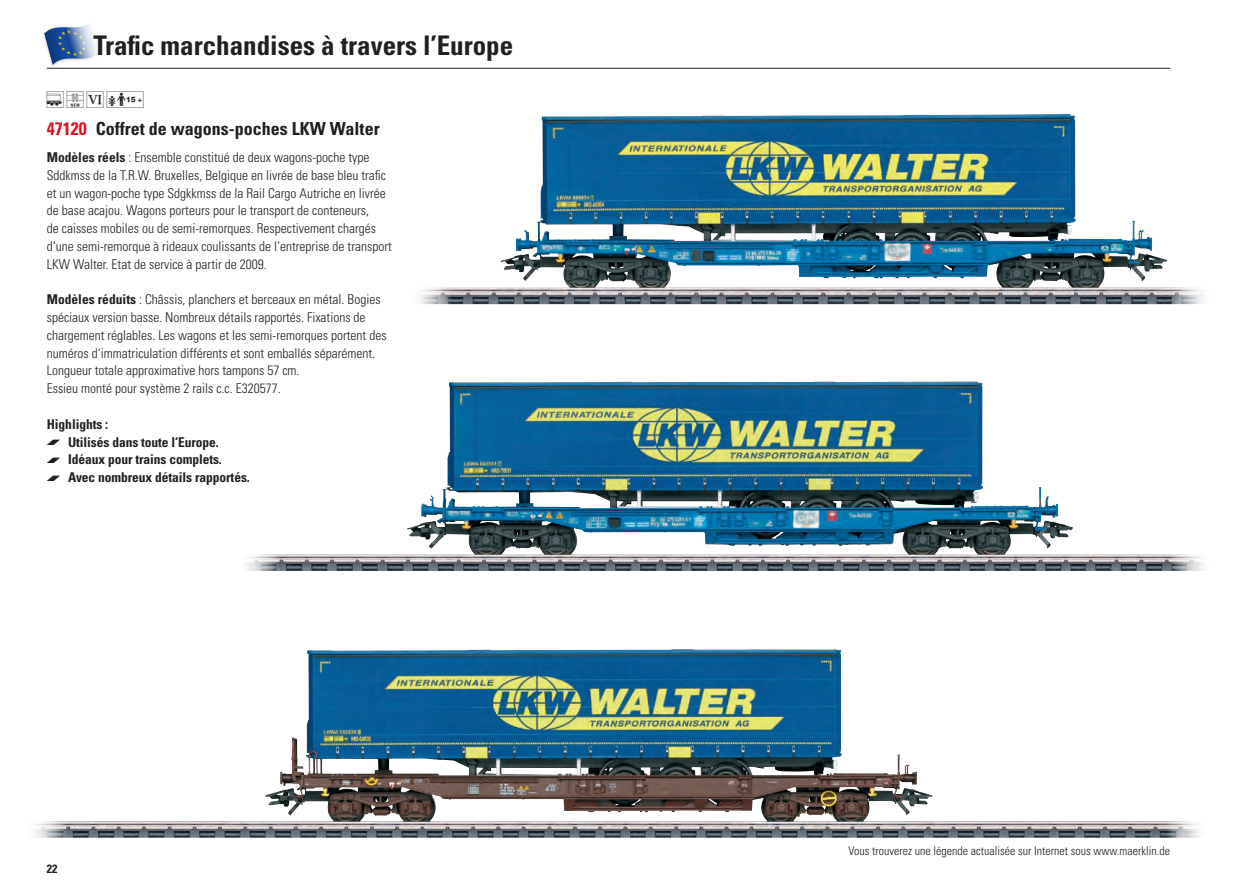
<style>
.page{position:relative;width:1234px;height:893px;background:#fff}
.page>*{position:absolute;margin:0;border:0;box-sizing:border-box;transform-origin:0 0}
.t1{font:700 condensed 27px "Univers LT Std";color:#231f20}
.t2{font:21px "Maerklin Piktos";color:#231f20}
.t3{font:700 condensed 18px "Univers LT Std";color:#231f20}
.t4{font:700 condensed 18px "Univers LT Std";color:#d7171f}
.t5{font:300 condensed 13.5px/17.9px "Univers LT Std";color:#231f20}
.t6{font:700 condensed 13.5px "Univers LT Std";letter-spacing:-.005em;color:#231f20}
.t7{font:300 condensed 12px "Univers LT Std";color:#231f20}
.t8{font:700 condensed 12px "Univers LT Std";color:#231f20}
.s1{font-weight:700}
.s2{font-family:"Maerklin Aufzaehlung";font-weight:400;font-stretch:normal;font-size:18px}
</style>
<div class="page">
<hr style="left:47px;top:68px;width:1122px;height:1px;background:#231f20">
<svg style="left:44px;top:24px;width:54px;height:42px"></svg>
<img style="left:420px;top:114px;width:783px;height:190px">
<img style="left:245px;top:382px;width:960px;height:189px">
<img style="left:33px;top:649px;width:1167px;height:189px">
<h1 class="t1" style="left:94px;top:29px;width:421px">Trafic marchandises à travers l’Europe</h1>
<h2 class="t2" style="left:47px;top:88px;width:101px">=U8Y</h2>
<h3 class="t4" style="left:47px;top:118px;width:41px">47120</h3>
<h3 class="t3" style="left:96px;top:118px;width:285px">Coffret de wagons-poches LKW Walter</h3>
<p class="t5" style="left:47px;top:148px;width:346px"><span class="s1">Modèles réels</span> : Ensemble constitué de deux wagons-poche type Sddkmss de la T.R.W. Bruxelles, Belgique en livrée de base bleu trafic et un wagon-poche type Sdgkkmss de la Rail Cargo Autriche en livrée de base acajou. Wagons porteurs pour le transport de conteneurs,<br>de caisses mobiles ou de semi-remorques. Respectivement chargés d‘une semi-remorque à rideaux coulissants de l‘entreprise de transport LKW Walter. Etat de service à partir de 2009.</p>
<p class="t5" style="left:47px;top:291px;width:341px"><span class="s1">Modèles réduits</span> : Châssis, planchers et berceaux en métal. Bogies spéciaux version basse. Nombreux détails rapportés. Fixations de chargement réglables. Les wagons et les semi-remorques portent des numéros d‘immatriculation différents et sont emballés séparément.<br>Longueur totale approximative hors tampons 57 cm.<br>Essieu monté pour système 2 rails c.c. E320577.</p>
<p class="t6" style="left:47px;top:416px;width:63px">Highlights :</p>
<p class="t6" style="left:47px;top:433px;width:173px"><span class="s2">•</span> Utilisés dans toute l‘Europe.</p>
<p class="t6" style="left:47px;top:451px;width:177px"><span class="s2">•</span> Idéaux pour trains complets.</p>
<p class="t6" style="left:47px;top:469px;width:204px"><span class="s2">•</span> Avec nombreux détails rapportés.</p>
<p class="t8" style="left:47px;top:862px;width:12px">22</p>
<p class="t7" style="left:848px;top:843px;width:323px">Vous trouverez une légende actualisée sur Internet sous www.maerklin.de</p>
</div>
